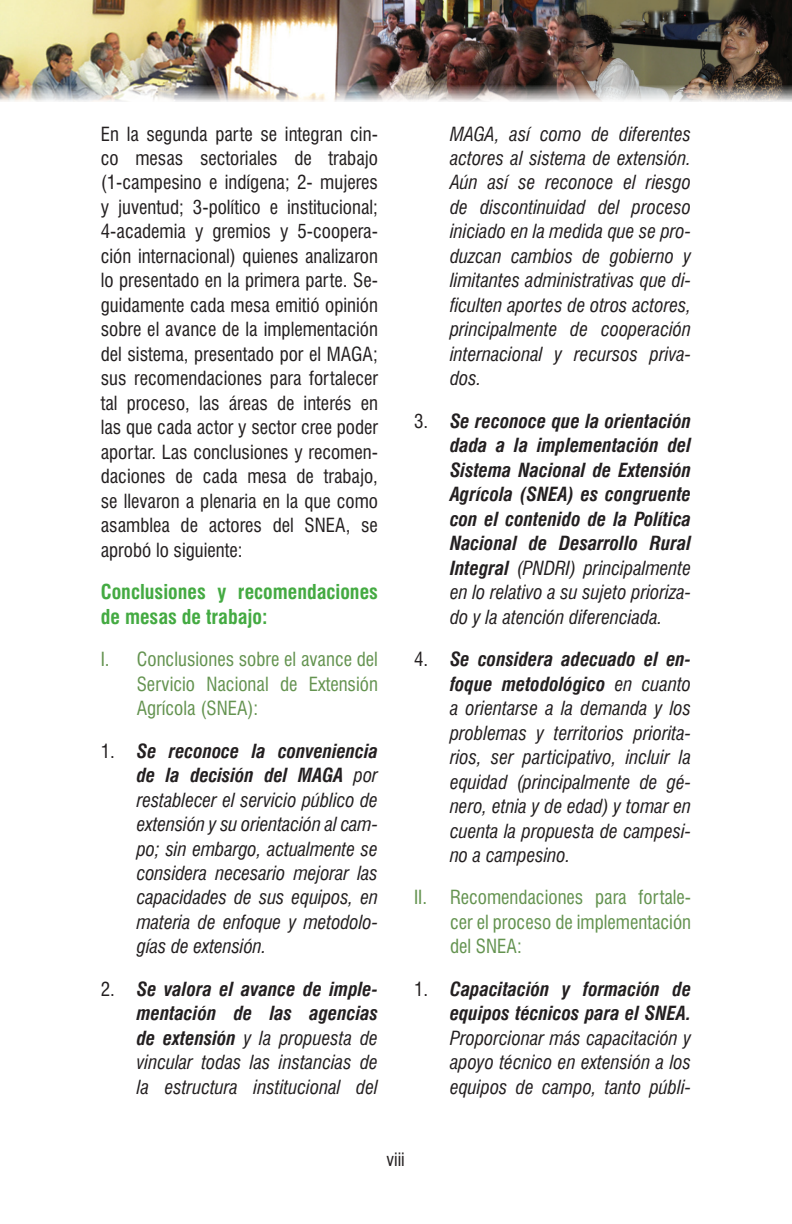
<style>
.page{position:relative;width:792px;height:1224px;background:#fff}
.page>*{position:absolute;margin:0;border:0;box-sizing:border-box;transform-origin:0 0}
.Sub__1{font:700 condensed 20px/24.4px "Swiss 721 BT";color:#44aa42}
.Indentado_0_5{font:italic condensed 19px/24.4px "Swiss 721 BT";color:#231f20;text-align:justify}
.TEXTO_gral{font:condensed 19px/24.4px "Swiss 721 BT";color:#231f20;text-align:justify}
.Indentado_0_5-2{font:italic 700 condensed 19px/24.4px "Swiss 721 BT";color:#231f20;text-align:justify}
.Indentido{font:italic condensed 19px/24.4px "Swiss 721 BT";letter-spacing:-.005em;color:#231f20;text-align:justify}
.Indentido-2{font:condensed 19px/24.4px "Swiss 721 BT";color:#649350;text-align:justify}
.t1{font:condensed 18px "Swiss 721 BT";color:#231f20}
.s1{font-style:normal}
.s2{font-weight:700}
.s3{font-weight:400;font-style:normal}
.s4{font-weight:400}
</style>
<div class="page">
<img style="left:0;top:0;width:792px;height:101px">
<p class="TEXTO_gral" style="left:101px;top:121px;width:279px">En la segunda parte se integran cin&shy;co mesas sectoriales de trabajo (1-campesino e indígena; 2- mujeres y juventud; 3-político e institucional; 4-academia y gremios y 5-coopera&shy;ción internacional) quienes analizaron lo presentado en la primera parte. Se&shy;guidamente cada mesa emitió opinión sobre el avance de la implementación del sistema, presentado por el MAGA; sus recomendaciones para fortalecer tal proceso, las áreas de interés en las que cada actor y sector cree poder aportar. Las conclusiones y recomen&shy;daciones de cada mesa de trabajo, se llevaron a plenaria en la que como asamblea de actores del SNEA, se aprobó lo siguiente:</p>
<p class="Sub__1" style="left:101px;top:580px;width:279px">Conclusiones y recomendaciones de mesas de trabajo:</p>
<p class="Indentido-2" style="left:137px;top:647px;width:243px;text-indent:-36px">I. Conclusiones sobre el avance del Servicio Nacional de Extensión Agrícola (SNEA):</p>
<p class="Indentido" style="left:137px;top:738px;width:243px;text-indent:-36px"><span class="s1">1.</span> <span class="s2">Se reconoce la conveniencia de la decisión del MAGA</span> por restablecer el servicio público de extensión y su orientación al cam&shy;po; sin embargo, actualmente se considera necesario mejorar las capacidades de sus equipos, en materia de enfoque y metodolo&shy;gías de extensión.</p>
<p class="Indentado_0_5" style="left:137px;top:977px;width:243px;text-indent:-36px"><span class="s1">2.</span> <span class="s2">Se valora el avance de imple&shy;mentación de las agencias de extensión</span> y la propuesta de vincular todas las instancias de la estructura institucional del</p>
<p class="Indentado_0_5" style="left:450px;top:121px;width:243px">MAGA, así como de diferentes actores al sistema de extensión.<br>Aún así se reconoce el riesgo de discontinuidad del proceso iniciado en la medida que se pro&shy;duzcan cambios de gobierno y limitantes administrativas que di&shy;ficulten aportes de otros actores, principalmente de cooperación internacional y recursos priva&shy;dos.</p>
<p class="Indentado_0_5-2" style="left:450px;top:409px;width:243px;text-indent:-36px"><span class="s3">3.</span> Se reconoce que la orientación dada a la implementación del Sistema Nacional de Extensión Agrícola (SNEA) es congruente con el contenido de la Política Nacional de Desarrollo Rural Integral <span class="s4">(PNDRI) principalmente en lo relativo a su sujeto prioriza&shy;do y la atención diferenciada.</span></p>
<p class="Indentado_0_5" style="left:450px;top:647px;width:243px;text-indent:-36px"><span class="s1">4.</span> <span class="s2">Se considera adecuado el en&shy;foque metodológico</span> en cuanto a orientarse a la demanda y los problemas y territorios priorita&shy;rios, ser participativo, incluir la equidad (principalmente de gé&shy;nero, etnia y de edad) y tomar en cuenta la propuesta de campesi&shy;no a campesino.</p>
<p class="Indentido-2" style="left:450px;top:885px;width:243px;text-indent:-36px">II. Recomendaciones para fortale&shy;cer el proceso de implementación del SNEA:</p>
<p class="Indentado_0_5" style="left:450px;top:977px;width:243px;text-indent:-36px"><span class="s1">1.</span> <span class="s2">Capacitación y formación de equipos técnicos para el SNEA.<br></span>Proporcionar más capacitación y apoyo técnico en extensión a los equipos de campo, tanto públi-</p>
<p class="t1" style="left:386px;top:1148px;width:20px">viii</p>
</div>
